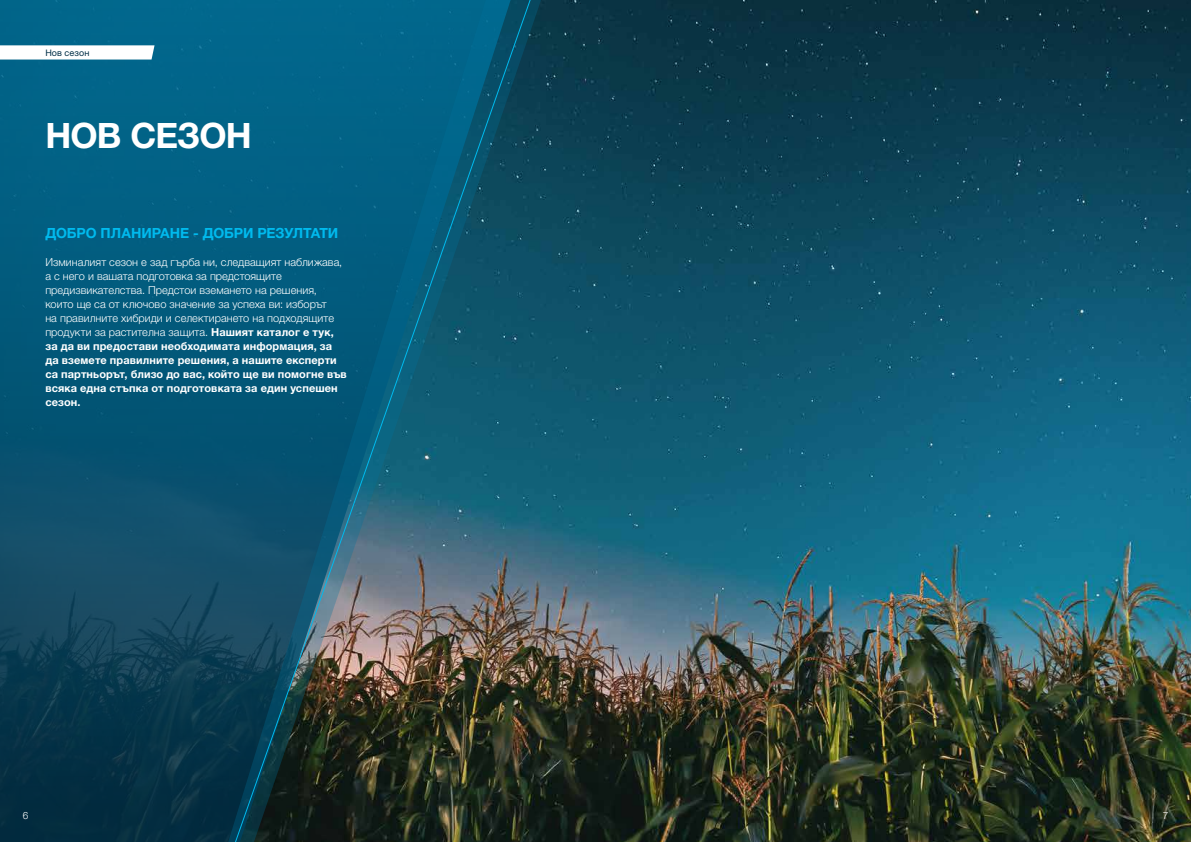
<style>
.page{position:relative;width:1191px;height:842px;background:#fff}
.page>*{position:absolute;margin:0;border:0;box-sizing:border-box;transform-origin:0 0}
.t1{font:700 35px "Helvetica Neue OT";letter-spacing:-.025em;color:#fff}
.t2{font:700 14px "Helvetica Neue OT";letter-spacing:-.01em;color:#00baee}
.t3{font:300 11px/14px "Helvetica Neue LTW1 G";color:#fff}
.t4{font:300 10px "Helvetica Neue LTW1 G";color:#fff}
.t5{font:9px "Helvetica Neue OT";letter-spacing:.015em;color:#002e46}
.s1{font-weight:700}
</style>
<div class="page">
<img style="left:544px;top:0;width:647px;height:842px">
<svg style="left:0;top:0;width:226px;height:842px;background:#074f6d"></svg>
<svg style="left:226px;top:0;width:318px;height:842px;background:#164e61"></svg>
<img style="left:231px;top:0;width:303px;height:842px">
<svg style="left:0;top:45px;width:154px;height:15px"></svg>
<p class="t5" style="left:45px;top:48px;width:46px">Нов сезон</p>
<h1 class="t1" style="left:45px;top:113px;width:208px">НОВ СЕЗОН</h1>
<p class="t2" style="left:45px;top:224px;width:294px">ДОБРО ПЛАНИРАНЕ - ДОБРИ РЕЗУЛТАТИ</p>
<p class="t3" style="left:45px;top:255px;width:303px">Изминалият сезон е зад гърба ни, следващият наближава, а с него и вашата подготовка за предстоящите предизвикателства. Предстои вземането на решения, които ще са от ключово значение за успеха ви: изборът<br>на правилните хибриди и селектирането на подходящите продукти за растителна защита. <span class="s1">Нашият каталог е тук, за да ви предостави необходимата информация, за да вземете правилните решения, а нашите експерти са партньорът, близо до вас, който ще ви помогне във всяка една стъпка от подготовката за един успешен сезон.</span></p>
<p class="t4" style="left:23px;top:810px;width:7px">6</p>
<p class="t4" style="left:1162px;top:810px;width:7px">7</p>
</div>
